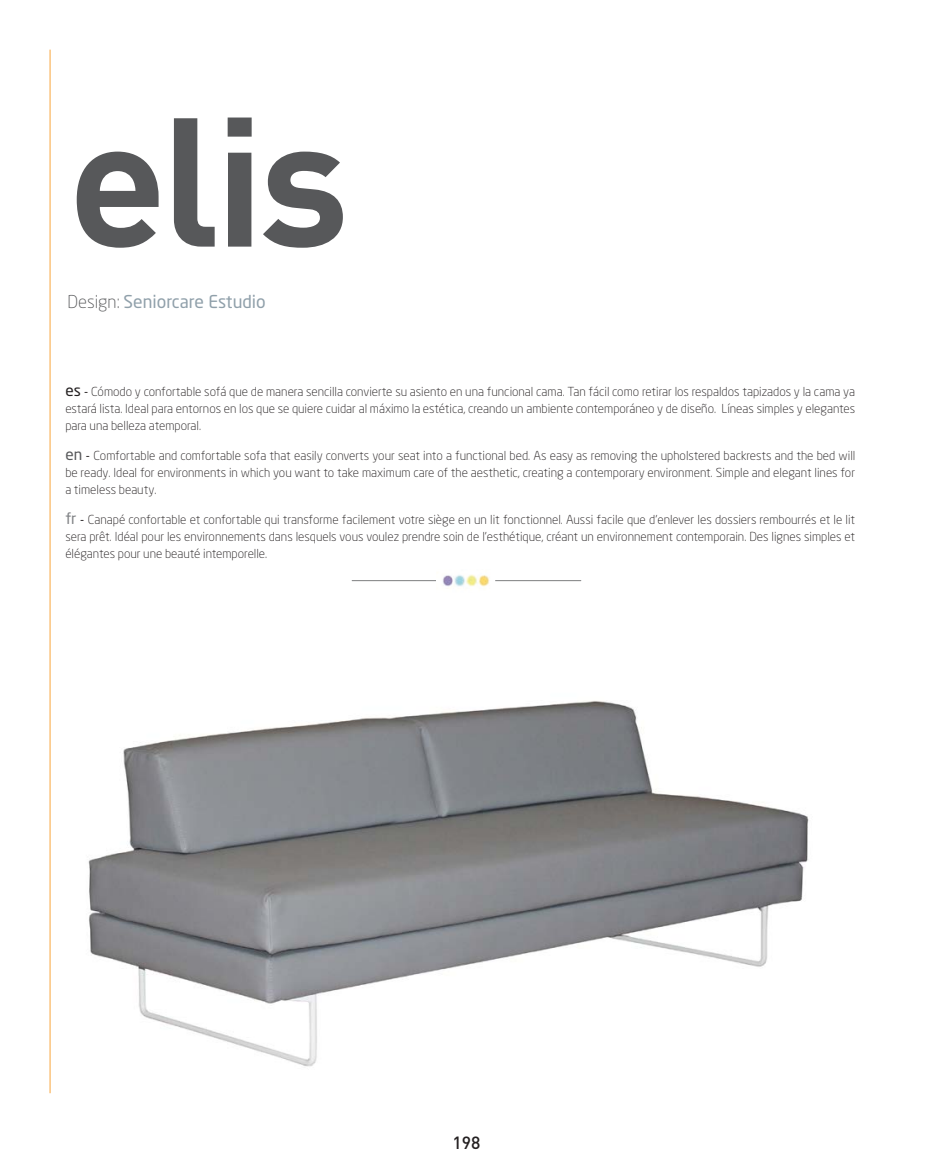
<style>
.page{position:relative;width:933px;height:1166px;background:#fff}
.page>*{position:absolute;margin:0;border:0;box-sizing:border-box;transform-origin:0 0}
.t1{font:700 180.25px "DIN";color:#57585a}
.t2{font:17.5px "Neo Sans Std";color:#90a0aa}
.t3{font:500 17.5px "DIN";color:#231f20}
.t4{font:300 12.25px/17px "Neo Sans Std";color:#231f20;text-align:justify}
.s1{font-weight:300;color:#57585a}
.s2{font-weight:400;font-size:15.4px}
.s3{font-weight:400}
.s4{font-weight:400;font-size:15.4px;color:#57585a}
.s5{font-weight:400;font-size:15.4px;color:#808285}
</style>
<div class="page">
<svg style="left:352px;top:580px;width:229px;height:1px"></svg>
<img style="left:443px;top:574px;width:47px;height:13px">
<img style="left:436px;top:580px;width:59px;height:1px">
<hr style="left:50px;top:50px;width:1px;height:1043px;background:#f9a63c">
<img style="left:88px;top:701px;width:721px;height:366px">
<h1 class="t1" style="left:68px;top:64px;width:283px">elis</h1>
<h2 class="t2" style="left:67px;top:291px;width:200px"><span class="s1">Design:</span> Seniorcare Estudio</h2>
<p class="t4" style="left:65px;top:383px;width:791px"><span class="s2">es</span> <span class="s3">-</span> Cómodo y confortable sofá que de manera sencilla convierte su asiento en una funcional cama. Tan fácil como retirar los respaldos tapizados y la cama ya estará lista. Ideal para entornos en los que se quiere cuidar al máximo la estética, creando un ambiente contemporáneo y de diseño. Líneas simples y elegantes para una belleza atemporal.</p>
<p class="t4" style="left:65px;top:447px;width:791px"><span class="s4">en</span> <span class="s3">-</span> Comfortable and comfortable sofa that easily converts your seat into a functional bed. As easy as removing the upholstered backrests and the bed will be ready. Ideal for environments in which you want to take maximum care of the aesthetic, creating a contemporary environment. Simple and elegant lines for a timeless beauty.</p>
<p class="t4" style="left:65px;top:511px;width:791px"><span class="s5">fr</span> <span class="s3">-</span> Canapé confortable et confortable qui transforme facilement votre siège en un lit fonctionnel. Aussi facile que d’enlever les dossiers rembourrés et le lit sera prêt. Idéal pour les environnements dans lesquels vous voulez prendre soin de l’esthétique, créant un environnement contemporain. Des lignes simples et élégantes pour une beauté intemporelle.</p>
<h2 class="t3" style="left:452px;top:1131px;width:29px">198</h2>
</div>
